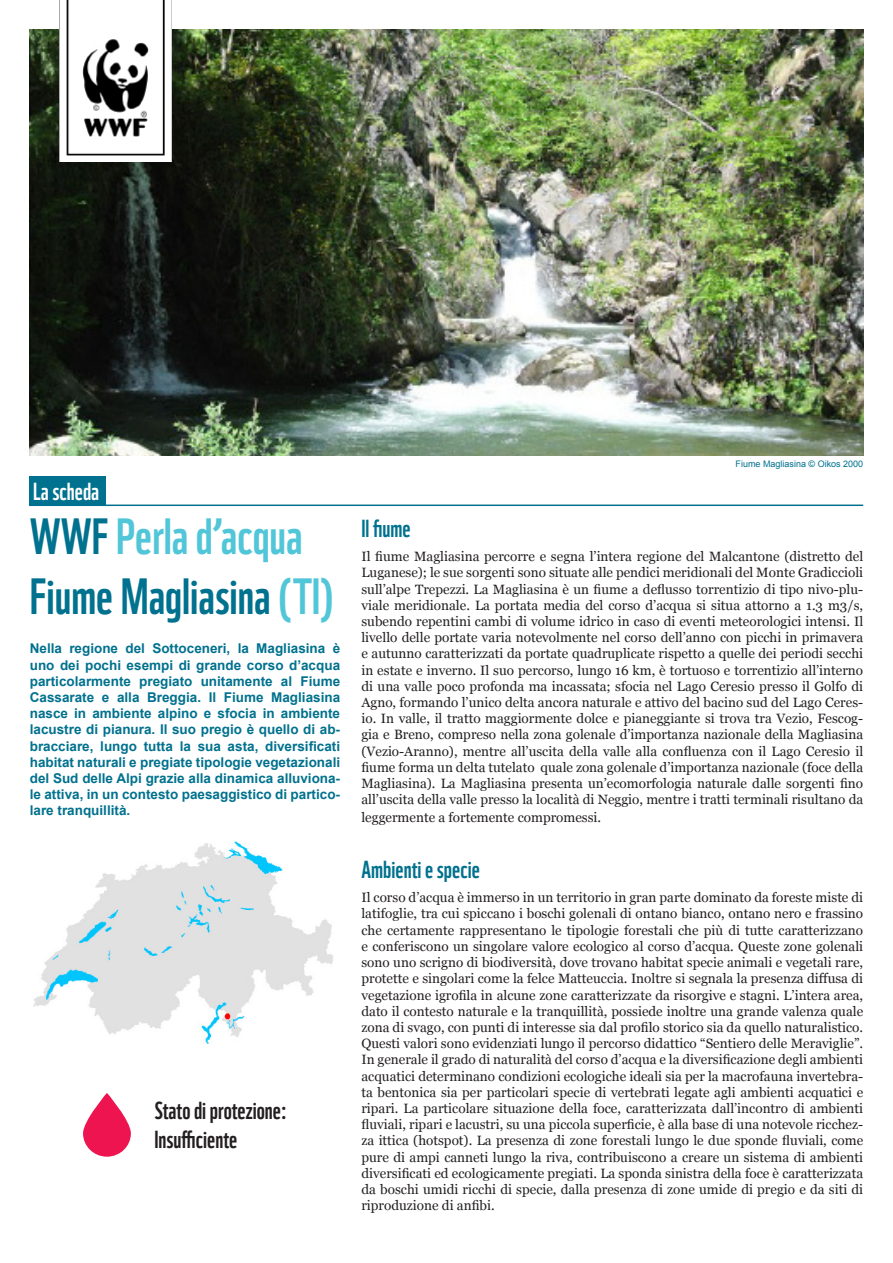
<style>
.page{position:relative;width:893px;height:1263px;background:#fff}
.page>*{position:absolute;margin:0;border:0;box-sizing:border-box;transform-origin:0 0}
.t1{font:49.5px/59.4px "WWF";color:#00718e}
.t2{font:24px "WWF";color:#231f20}
.t3{font:24px "WWF";color:#00718e}
.t4{font:24px "WWF";color:#fff}
.t5{font:13.5px/16.2px "Georgia";color:#231f20;text-align:justify}
.t6{font:700 13.5px/16.2px "Arial";color:#00718e;text-align:justify}
.t7{font:9px "Arial";color:#00718e}
.s1{color:#51c6d8}
</style>
<div class="page">
<img style="left:30px;top:30px;width:833px;height:425px">
<img style="left:33px;top:841px;width:300px;height:203px">
<div style="left:29px;top:476px;width:77px;height:30px;background:#00718e"></div>
<hr style="left:30px;top:504px;width:833px;height:2px;background:#00718e">
<img style="left:60px;top:0;width:112px;height:162px">
<svg style="left:83px;top:1093px;width:48px;height:64px;fill:#ed1450"></svg>
<p class="t4" style="left:33px;top:472px;width:67px">La scheda</p>
<p class="t1" style="left:30px;top:502px;width:305px">WWF <span class="s1">Perla d’acqua<br></span>Fiume Magliasina <span class="s1">(TI)</span></p>
<p class="t6" style="left:30px;top:641px;width:312px">Nella regione del Sottoceneri, la Magliasina è uno dei pochi esempi di grande corso d’acqua particolarmente pregiato unitamente al Fiume Cassarate e alla Breggia. Il Fiume Magliasina nasce in ambiente alpino e sfocia in ambiente lacustre di pianura. Il suo pregio è quello di ab&shy;bracciare, lungo tutta la sua asta, diversificati habitat naturali e pregiate tipologie vegetazionali del Sud delle Alpi grazie alla dinamica alluviona&shy;le attiva, in un contesto paesaggistico di partico&shy;lare tranquillità.</p>
<p class="t2" style="left:154px;top:1092px;width:134px">Stato di protezione:</p>
<p class="t2" style="left:154px;top:1120px;width:84px">Insufficiente</p>
<p class="t7" style="left:735px;top:458px;width:129px">Fiume Magliasina © Oikos 2000</p>
<p class="t3" style="left:361px;top:509px;width:51px">Il fiume</p>
<p class="t5" style="left:361px;top:548px;width:503px">Il fiume Magliasina percorre e segna l’intera regione del Malcantone (distretto del Luganese); le sue sorgenti sono situate alle pendici meridionali del Monte Gradiccioli sull’alpe Trepezzi. La Magliasina è un fiume a deflusso torrentizio di tipo nivo-plu&shy;viale meridionale. La portata media del corso d’acqua si situa attorno a 1.3 m3/s, subendo repentini cambi di volume idrico in caso di eventi meteorologici intensi. Il livello delle portate varia notevolmente nel corso dell’anno con picchi in primavera e autunno caratterizzati da portate quadruplicate rispetto a quelle dei periodi secchi in estate e inverno. Il suo percorso, lungo 16 km, è tortuoso e torrentizio all’interno di una valle poco profonda ma incassata; sfocia nel Lago Ceresio presso il Golfo di Agno, formando l’unico delta ancora naturale e attivo del bacino sud del Lago Ceres&shy;io. In valle, il tratto maggiormente dolce e pianeggiante si trova tra Vezio, Fescog&shy;gia e Breno, compreso nella zona golenale d’importanza nazionale della Magliasina (Vezio-Aranno), mentre all’uscita della valle alla confluenza con il Lago Ceresio il fiume forma un delta tutelato quale zona golenale d’importanza nazionale (foce della Magliasina). La Magliasina presenta un’ecomorfologia naturale dalle sorgenti fino all’uscita della valle presso la località di Neggio, mentre i tratti terminali risultano da</p>
<p class="t5" style="left:361px;top:809px;width:241px">leggermente a fortemente compromessi.</p>
<p class="t3" style="left:361px;top:850px;width:120px">Ambienti e specie</p>
<p class="t5" style="left:361px;top:889px;width:503px">Il corso d’acqua è immerso in un territorio in gran parte dominato da foreste miste di latifoglie, tra cui spiccano i boschi golenali di ontano bianco, ontano nero e frassino che certamente rappresentano le tipologie forestali che più di tutte caratterizzano e conferiscono un singolare valore ecologico al corso d’acqua. Queste zone golenali sono uno scrigno di biodiversità, dove trovano habitat specie animali e vegetali rare, protette e singolari come la felce Matteuccia. Inoltre si segnala la presenza diffusa di vegetazione igrofila in alcune zone caratterizzate da risorgive e stagni. L’intera area, dato il contesto naturale e la tranquillità, possiede inoltre una grande valenza quale zona di svago, con punti di interesse sia dal profilo storico sia da quello naturalistico.<br>Questi valori sono evidenziati lungo il percorso didattico “Sentiero delle Meraviglie”.<br>In generale il grado di naturalità del corso d’acqua e la diversificazione degli ambienti acquatici determinano condizioni ecologiche ideali sia per la macrofauna invertebra&shy;ta bentonica sia per particolari specie di vertebrati legate agli ambienti acquatici e ripari. La particolare situazione della foce, caratterizzata dall’incontro di ambienti fluviali, ripari e lacustri, su una piccola superficie, è alla base di una notevole ricchez&shy;za ittica (hotspot). La presenza di zone forestali lungo le due sponde fluviali, come pure di ampi canneti lungo la riva, contribuiscono a creare un sistema di ambienti diversificati ed ecologicamente pregiati. La sponda sinistra della foce è caratterizzata da boschi umidi ricchi di specie, dalla presenza di zone umide di pregio e da siti di riproduzione di anfibi.</p>
</div>
